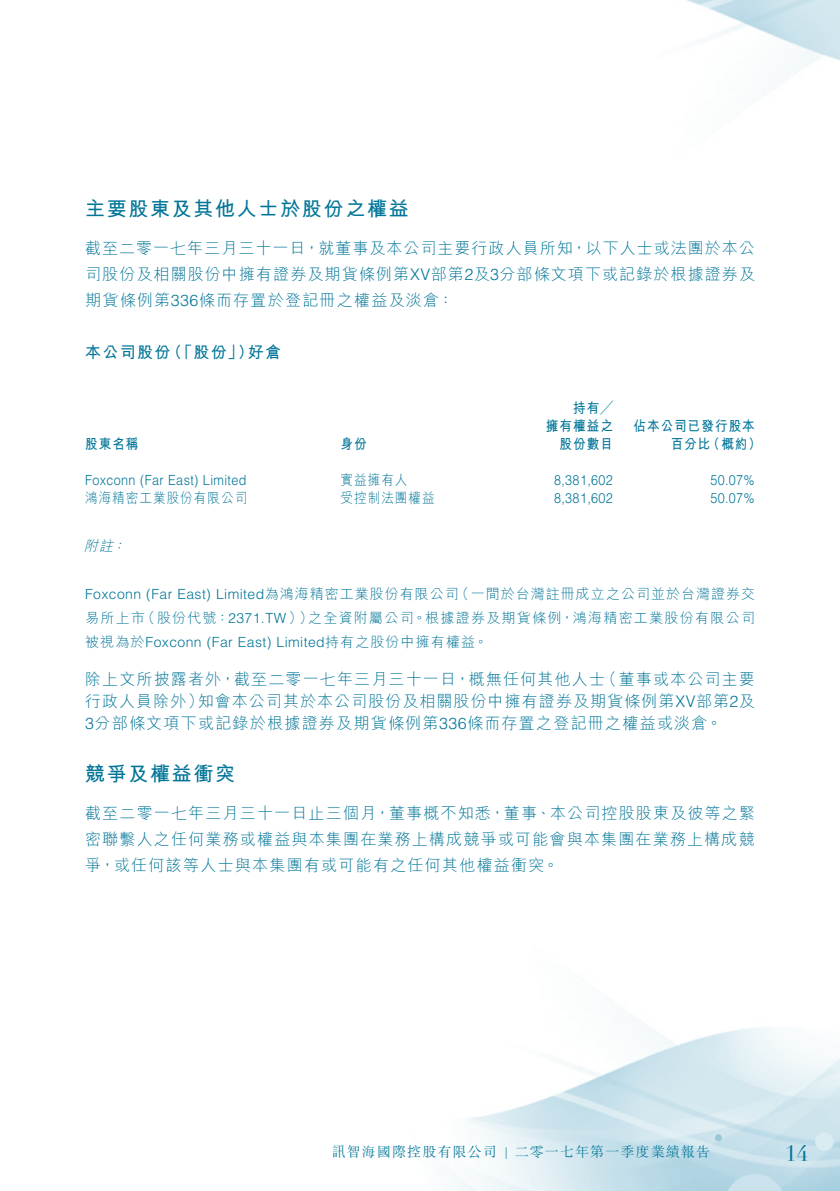
<style>
.page{position:relative;width:840px;height:1191px;background:#fff}
.page>*{position:absolute;margin:0;border:0;box-sizing:border-box;transform-origin:0 0}
.t1{font:22px "Didot LT Std";color:#007598}
.t2{font:700 20px "M Hei HK";letter-spacing:.085em;color:#007598}
.Body_Text{font:300 16px/26px "M Hei HK";letter-spacing:.07em;color:#007598;text-align:justify}
.Heading_2{font:700 16px "M Hei HK";letter-spacing:.085em;color:#007598}
.Notes{font:300 14px/24px "M Hei HK";letter-spacing:.09em;color:#007598}
.Body_Text-2{font:300 14px "Helvetica LT Std";letter-spacing:.03em;color:#007598;scale:.9 1}
.Notes-2{font:300 14px/24px "Helvetica LT Std";letter-spacing:.03em;color:#007598}
.Body_Text-3{font:700 14px "M Hei HK";letter-spacing:.08em;color:#007598;scale:.9 1}
.t3{font:300 14px "M Sung HK";letter-spacing:.08em;color:#007598}
.Body_Text-4{font:300 14px "M Hei HK";letter-spacing:.08em;color:#007598;scale:.9 1}
.Notes-3{font:300 14px "M Hei HK";letter-spacing:.07em;color:#007598}
.Notes-4{font:italic 300 14px "M Hei HK";color:#007598}
.s1{font-family:"Helvetica LT Std"}
.s2{font-family:"M Hei HK"}
</style>
<div class="page">
<img style="left:686px;top:0;width:153px;height:103px">
<div style="left:814px;top:1132px;width:19px;height:18px;background:#daebf2;border-radius:50%"></div>
<svg style="left:724px;top:1173px;width:60px;height:18px"></svg>
<div style="left:714px;top:1134px;width:7px;height:7px;background:#98c8da;border-radius:50%"></div>
<p class="t2" style="left:85px;top:194px;width:325px">主要股東及其他人士於股份之權益</p>
<p class="Body_Text" style="left:85px;top:235px;width:671px">截至二零一七年三月三十一日，就董事及本公司主要行政人員所知，以下人士或法團於本公司股份及相關股份中擁有證券及期貨條例第<span class="s1">XV</span>部第 及<span class="s1">2 3</span>分部條文項下或記錄於根據證券及期貨條例第<span class="s1">336</span>條而存置於登記冊之權益及淡倉：</p>
<p class="Heading_2" style="left:248px;top:340px;width:35px">好倉</p>
<p class="Heading_2" style="left:166px;top:340px;width:89px">（「股份」）</p>
<p class="Heading_2" style="left:85px;top:340px;width:87px">本公司股份</p>
<p class="Body_Text-3" style="left:85px;top:434px;width:61px">股東名稱</p>
<p class="Body_Text-3" style="left:340px;top:434px;width:31px">身份</p>
<p class="Body_Text-3" style="left:573px;top:398px;width:46px">持有╱</p>
<p class="Body_Text-3" style="left:545px;top:416px;width:76px">擁有權益之</p>
<p class="Body_Text-3" style="left:559px;top:434px;width:61px">股份數目</p>
<p class="Body_Text-3" style="left:633px;top:416px;width:136px">佔本公司已發行股本</p>
<p class="Body_Text-3" style="left:706px;top:434px;width:61px">（概約(</p>
<p class="Body_Text-3" style="left:670px;top:434px;width:46px">百分比</p>
<p class="Body_Text-2" style="left:85px;top:472px;width:181px">Foxconn (Far East) Limited</p>
<p class="Body_Text-4" style="left:340px;top:473px;width:76px">實益擁有人</p>
<p class="Body_Text-2" style="left:553px;top:472px;width:67px">8,381,602</p>
<p class="Body_Text-2" style="left:710px;top:472px;width:51px">50.07%</p>
<p class="Body_Text-4" style="left:85px;top:491px;width:182px">鴻海精密工業股份有限公司</p>
<p class="Notes-4" style="left:111px;top:539px;width:19px">：</p>
<p class="Notes-4" style="left:84px;top:539px;width:34px">附註</p>
<p class="Body_Text-4" style="left:340px;top:491px;width:106px">受控制法團權益</p>
<p class="Body_Text-2" style="left:553px;top:490px;width:67px">8,381,602</p>
<p class="Body_Text-2" style="left:710px;top:490px;width:51px">50.07%</p>
<p class="Notes" style="left:308px;top:582px;width:448px;text-indent:-223px"><span class="s1">Foxconn (Far East) Limited</span>為鴻海精密工業股份有限公司<br>之全資附屬公司。根據證券及期貨條例，鴻海精密工業股份有限公司</p>
<p class="Notes-3" style="left:455px;top:587px;width:301px">（一間於台灣註冊成立之公司並於台灣證券交</p>
<p class="Notes" style="left:141px;top:606px;width:173px">（股份代號：<span class="s1">2371.TW</span>））</p>
<p class="Notes-2" style="left:85px;top:606px;width:404px"><span class="s2">易所上市<br>被視為於</span>Foxconn (Far East) Limited<span class="s2">持有之股份中擁有權益。</span></p>
<p class="Body_Text" style="left:600px;top:666px;width:155px">（董事或本公司主要</p>
<p class="Body_Text" style="left:198px;top:668px;width:558px;line-height:22px;text-indent:-112px">除上文所披露者外，截至二零一七年三月三十一日，概無任何其他人士<br>知會本公司其於本公司股份及相關股份中擁有證券及期貨條例第<span class="s1">XV</span>部第 及<span class="s1">2</span></p>
<p class="Body_Text" style="left:85px;top:690px;width:638px;line-height:22px">行政人員除外）<br><span class="s1">3</span>分部條文項下或記錄於根據證券及期貨條例第<span class="s1">336</span>條而存置之登記冊之權益或淡倉。</p>
<p class="t2" style="left:85px;top:759px;width:151px">競爭及權益衝突</p>
<p class="Body_Text" style="left:85px;top:799px;width:671px">截至二零一七年三月三十一日止三個月，董事概不知悉，董事、本公司控股股東及彼等之緊密聯繫人之任何業務或權益與本集團在業務上構成競爭或可能會與本集團在業務上構成競爭，或任何該等人士與本集團有或可能有之任何其他權益衝突。</p>
<p class="t3" style="left:331px;top:1142px;width:379px">訊智海國際控股有限公司 | 二零一七年第一季度業績報告</p>
<h1 class="t1" style="left:784px;top:1139px;width:24px">14</h1>
</div>
